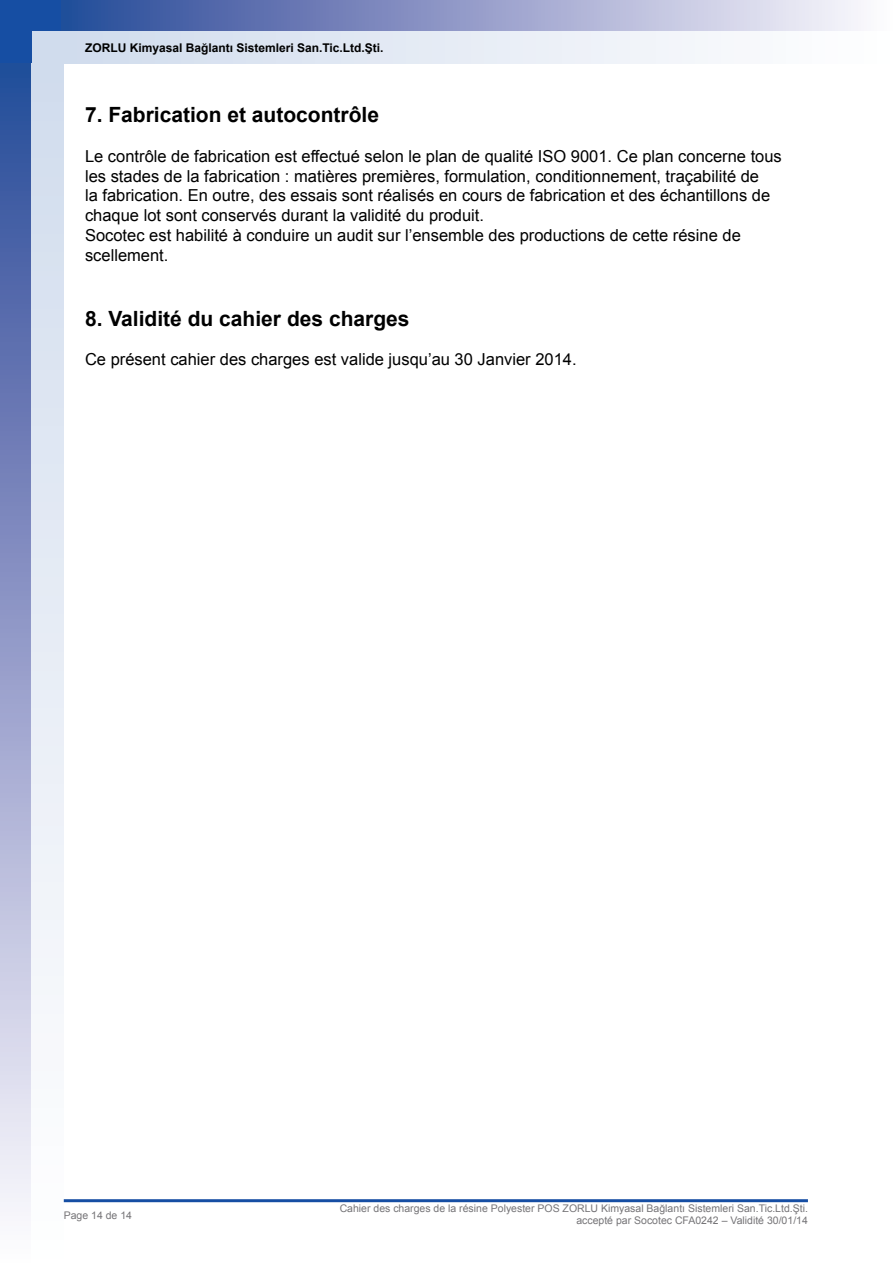
<style>
.page{position:relative;width:893px;height:1263px;background:#fff}
.page>*{position:absolute;margin:0;border:0;box-sizing:border-box;transform-origin:0 0}
.t1{font:700 21px "Arial";color:#000}
.t2{font:16.5px/19.8px "Arial";color:#000}
.t3{font:700 12px "Arial";color:#000}
.t4{font:10.5px/12.6px "Arial";color:#757477;text-align:right}
</style>
<div class="page">
<div style="left:0;top:0;width:64px;height:65px;background:#164ea3"></div>
<div style="left:62px;top:0;width:831px;height:64px;background:linear-gradient(to right,#294797,#fff9fe)"></div>
<div style="left:0;top:64px;width:64px;height:1199px;background:linear-gradient(to bottom,#294797,#fffafe)"></div>
<div style="left:32px;top:64px;width:32px;height:1199px;background:linear-gradient(to bottom,#d0dced,#fff)"></div>
<hr style="left:64px;top:1199px;width:744px;height:3px;background:#164ea3">
<div style="left:32px;top:32px;width:32px;height:32px;background:#d0dced"></div>
<div style="left:64px;top:32px;width:829px;height:32px;background:linear-gradient(to right,#d0dced,#fff)"></div>
<p class="t3" style="left:85px;top:40px;width:300px">ZORLU Kimyasal Bağlantı Sistemleri San.Tic.Ltd.Şti.</p>
<p class="t1" style="left:85px;top:101px;width:296px">7. Fabrication et autocontrôle</p>
<p class="t2" style="left:85px;top:146px;width:698px">Le contrôle de fabrication est effectué selon le plan de qualité ISO 9001. Ce plan concerne tous les stades de la fabrication : matières premières, formulation, conditionnement, traçabilité de<br>la fabrication. En outre, des essais sont réalisés en cours de fabrication et des échantillons de chaque lot sont conservés durant la validité du produit.<br>Socotec est habilité à conduire un audit sur l’ensemble des productions de cette résine de scellement.</p>
<p class="t1" style="left:85px;top:304px;width:326px">8. Validité du cahier des charges</p>
<p class="t2" style="left:85px;top:350px;width:493px">Ce présent cahier des charges est valide jusqu’au 30 Janvier 2014.</p>
<p class="t4" style="left:64px;top:1209px;width:70px">Page 14 de 14</p>
<p class="t4" style="left:340px;top:1202px;width:470px">Cahier des charges de la résine Polyester POS ZORLU Kimyasal Bağlantı Sistemleri San.Tic.Ltd.Şti. accepté par Socotec CFA0242 – Validité 30/01/14</p>
</div>
